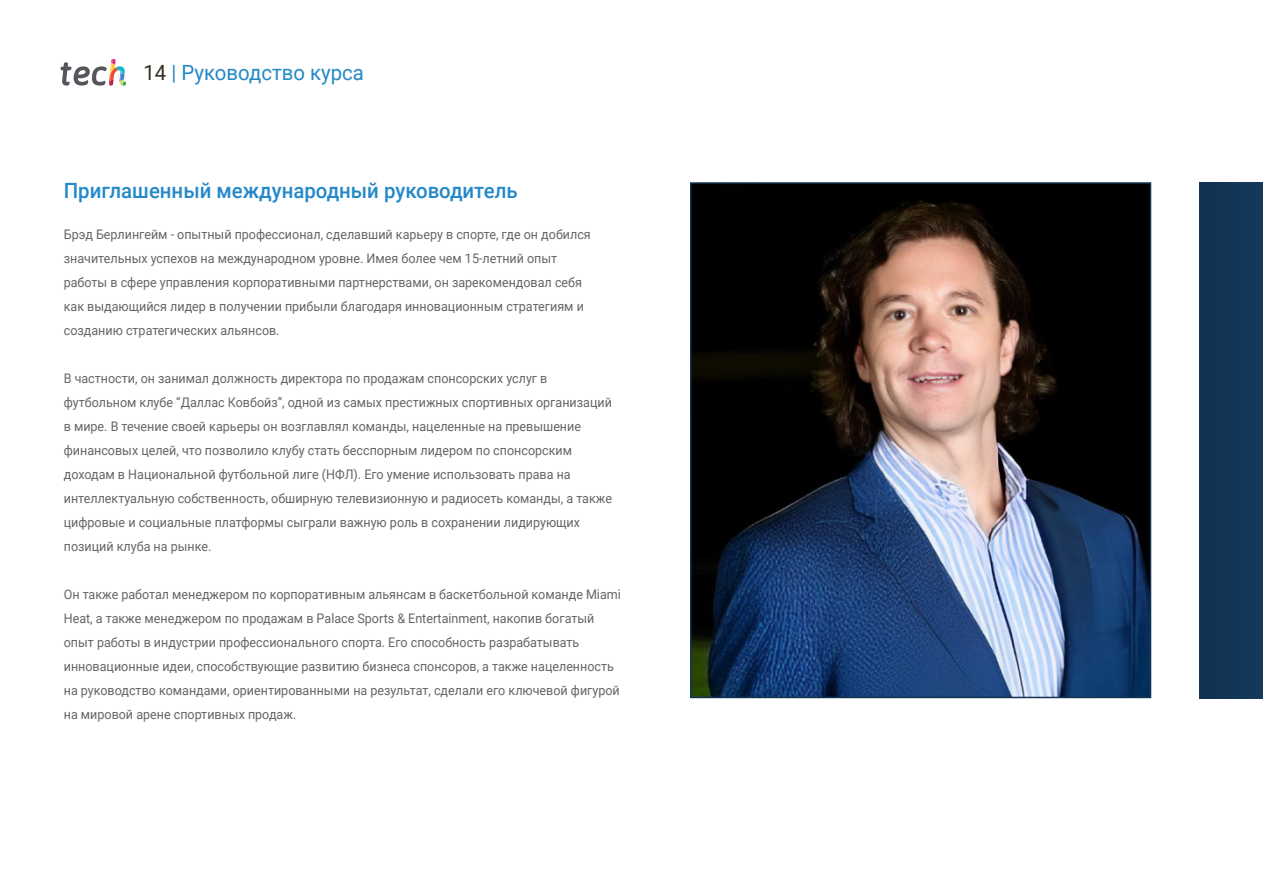
<style>
.page{position:relative;width:1263px;height:893px;background:#fff}
.page>*{position:absolute;margin:0;border:0;box-sizing:border-box;transform-origin:0 0}
.t1{font:500 21px "Roboto";color:#2488c9}
.t2{font:21px "Roboto";color:#2488c9}
.t3{font:13.2px/24px "Roboto";color:#656565;scale:.95 1}
.s1{color:#312e20}
</style>
<div class="page">
<div style="left:1199px;top:182px;width:64px;height:516px;background:#133556"></div>
<img style="left:693px;top:185px;width:455px;height:510px">
<div style="left:690px;top:182px;width:461px;height:516px;border:2px solid #123352"></div>
<svg style="left:61px;top:59px;width:65px;height:27px"></svg>
<h1 class="t2" style="left:144px;top:57px;width:222px"><span class="s1">14</span> | Руководство курса</h1>
<h1 class="t1" style="left:64px;top:176px;width:455px">Приглашенный международный руководитель</h1>
<p class="t3" style="left:64px;top:222px;width:556px">Брэд Берлингейм - опытный профессионал, сделавший карьеру в спорте, где он добился значительных успехов на международном уровне. Имея более чем 15-летний опыт работы в сфере управления корпоративными партнерствами, он зарекомендовал себя как выдающийся лидер в получении прибыли благодаря инновационным стратегиям и созданию стратегических альянсов.</p>
<p class="t3" style="left:64px;top:366px;width:578px">В частности, он занимал должность директора по продажам спонсорских услуг в футбольном клубе “Даллас Ковбойз”, одной из самых престижных спортивных организаций в мире. В течение своей карьеры он возглавлял команды, нацеленные на превышение финансовых целей, что позволило клубу стать бесспорным лидером по спонсорским доходам в Национальной футбольной лиге (НФЛ). Его умение использовать права на интеллектуальную собственность, обширную телевизионную и радиосеть команды, а также цифровые и социальные платформы сыграли важную роль в сохранении лидирующих позиций клуба на рынке.</p>
<p class="t3" style="left:64px;top:582px;width:588px">Он также работал менеджером по корпоративным альянсам в баскетбольной команде Miami Heat, а также менеджером по продажам в Palace Sports &amp; Entertainment, накопив богатый опыт работы в индустрии профессионального спорта. Его способность разрабатывать инновационные идеи, способствующие развитию бизнеса спонсоров, а также нацеленность на руководство командами, ориентированными на результат, сделали его ключевой фигурой на мировой арене спортивных продаж.</p>
</div>
